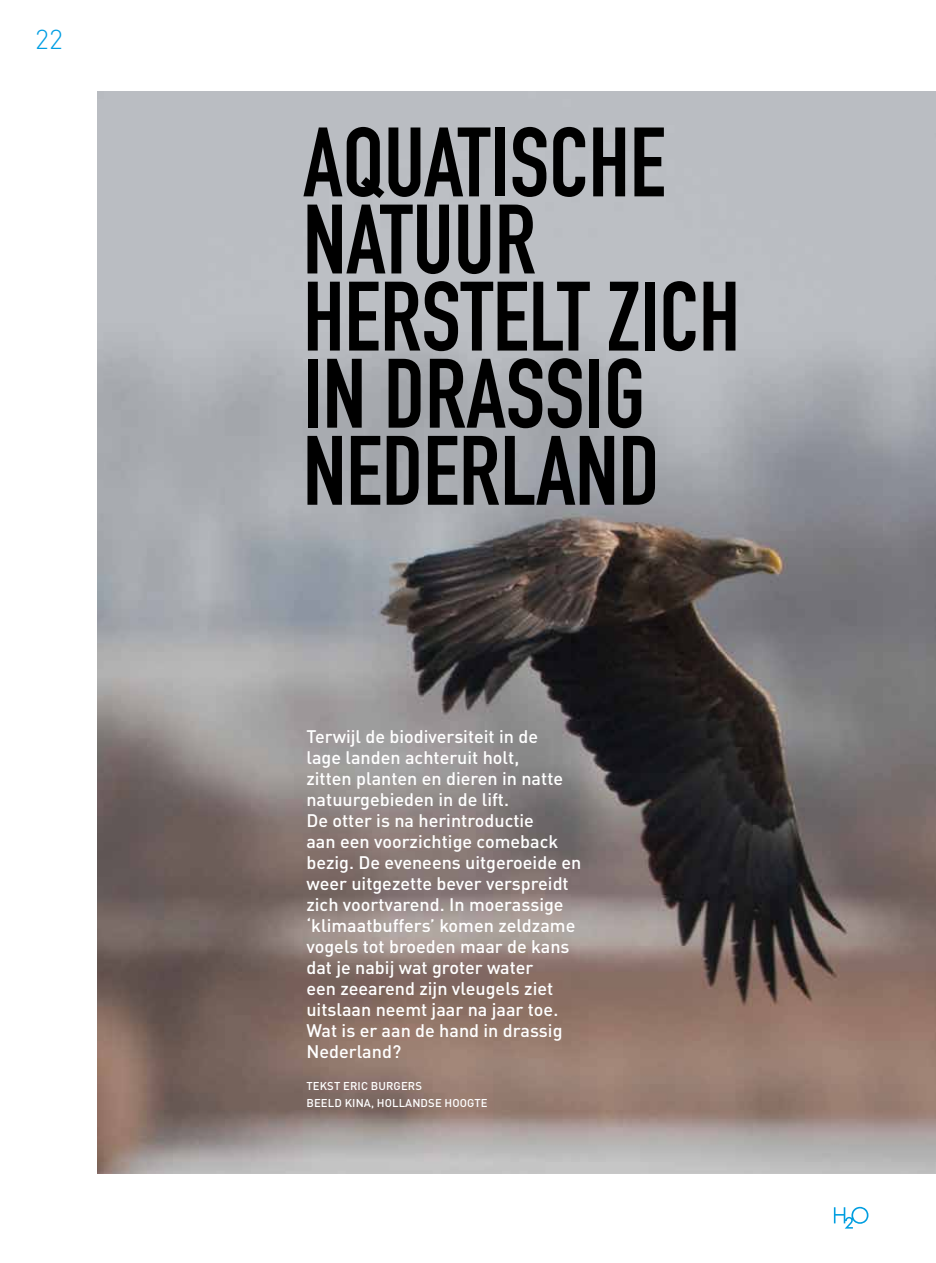
<style>
.page{position:relative;width:936px;height:1263px;background:#fff}
.page>*{position:absolute;margin:0;border:0;box-sizing:border-box;transform-origin:0 0}
.t1{font:96.75px/77.1px "DIN Engschrift";color:#000}
.t2{font:300 27px "DIN Pro";color:#009ee3}
.t3{font:500 18px/21px "DIN Pro";color:#fff}
.t4{font:500 11.25px/16.5px "DIN Pro";letter-spacing:.01em;color:#fff}
</style>
<div class="page">
<svg style="left:833px;top:1207px;width:35px;height:21px"></svg>
<img style="left:98px;top:92px;width:837px;height:1082px">
<h2 class="t2" style="left:35px;top:18px;width:29px">22</h2>
<h1 class="t1" style="left:303px;top:125px;width:438px">AQUATISCHE<br>NATUUR<br>HERSTELT ZICH<br>IN DRASSIG<br>NEDERLAND</h1>
<p class="t3" style="left:306px;top:724px;width:276px">Terwijl de biodiversiteit in de<br>lage landen achteruit holt,<br>zitten planten en dieren in natte natuurgebieden in de lift.<br>De otter is na herintroductie<br>aan een voorzichtige comeback bezig. De eveneens uitgeroeide en weer uitgezette bever verspreidt zich voortvarend. In moerassige ‘klimaatbuffers’ komen zeldzame vogels tot broeden maar de kans dat je nabij wat groter water<br>een zeearend zijn vleugels ziet uitslaan neemt jaar na jaar toe.<br>Wat is er aan de hand in drassig<br>Nederland?</p>
<p class="t4" style="left:306px;top:1077px;width:182px">TEKST ERIC BURGERS<br>BEELD KINA, HOLLANDSE HOOGTE</p>
</div>
